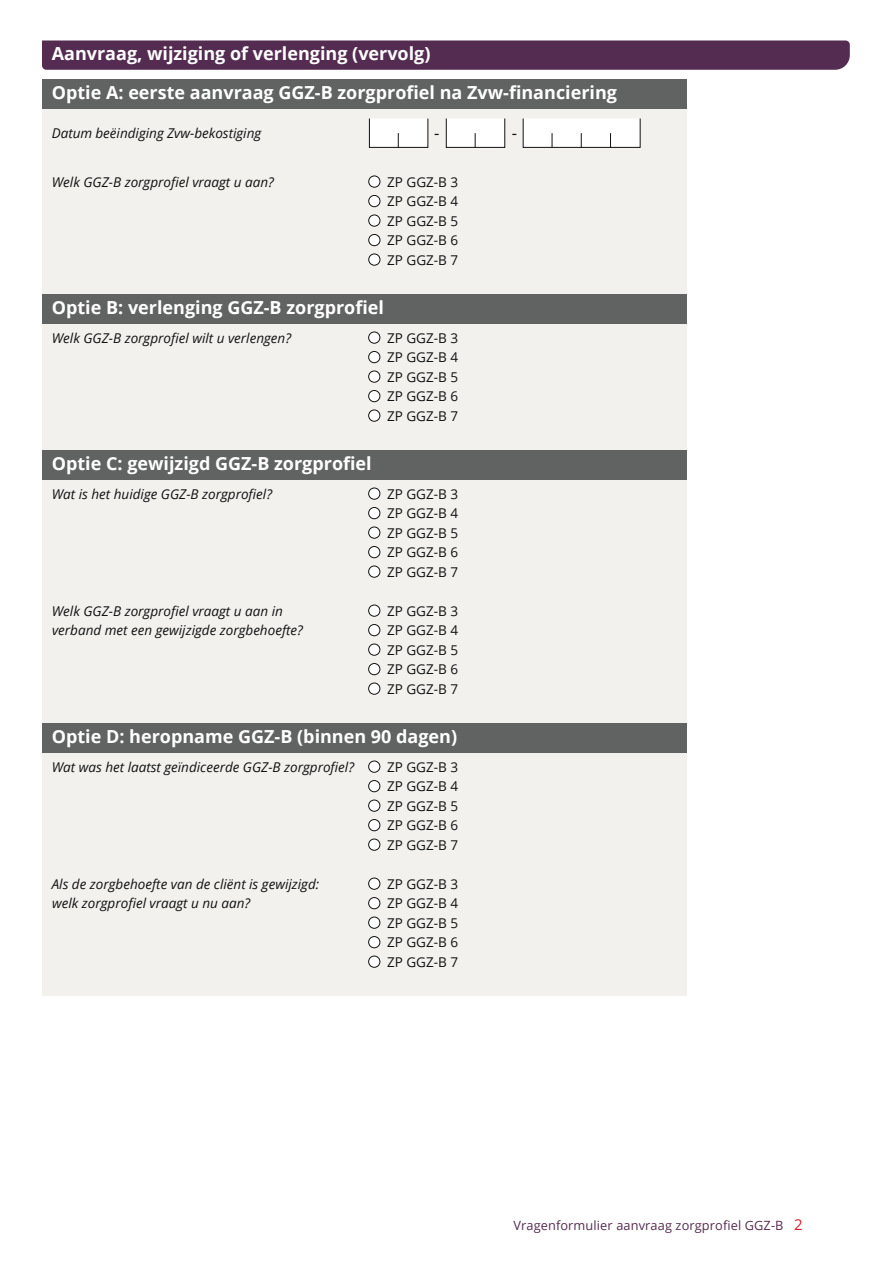
<style>
.page{position:relative;width:893px;height:1263px;background:#fff}
.page>*{position:absolute;margin:0;border:0;box-sizing:border-box;transform-origin:0 0}
.Sectie_02{font:700 18px "Open Sans";color:#fff}
.t1{font:16.5px "Open Sans";color:#121212}
.Vraag_01{font:italic 13.5px/19.5px "Open Sans";color:#121212}
.Antwoord_01{font:13.5px "Open Sans";color:#121212}
.t2{font:12.75px "Open Sans";letter-spacing:.01em;color:#552c51}
.s1{font-size:15px;color:#d7202c}
</style>
<div class="page">
<div style="left:42px;top:314px;width:644px;height:136px;background:#f2f1ee"></div>
<div style="left:42px;top:470px;width:644px;height:253px;background:#f2f1ee"></div>
<div style="left:42px;top:742px;width:644px;height:254px;background:#f2f1ee"></div>
<div style="left:42px;top:99px;width:644px;height:195px;background:#f2f1ee"></div>
<div style="left:369px;top:488px;width:11px;height:11px;background:#fff;border-radius:50%"></div>
<div style="left:368px;top:488px;width:12px;height:12px;border:1px solid #121212;border-radius:50%"></div>
<div style="left:369px;top:761px;width:11px;height:11px;background:#fff;border-radius:50%"></div>
<div style="left:368px;top:761px;width:12px;height:12px;border:1px solid #121212;border-radius:50%"></div>
<div style="left:369px;top:605px;width:11px;height:11px;background:#fff;border-radius:50%"></div>
<div style="left:368px;top:605px;width:12px;height:12px;border:1px solid #121212;border-radius:50%"></div>
<div style="left:369px;top:878px;width:11px;height:11px;background:#fff;border-radius:50%"></div>
<div style="left:368px;top:878px;width:12px;height:12px;border:1px solid #121212;border-radius:50%"></div>
<div style="left:369px;top:351px;width:11px;height:12px;background:#fff;border-radius:50%"></div>
<div style="left:368px;top:351px;width:12px;height:12px;border:1px solid #121212;border-radius:50%"></div>
<div style="left:369px;top:507px;width:11px;height:12px;background:#fff;border-radius:50%"></div>
<div style="left:368px;top:507px;width:12px;height:12px;border:1px solid #121212;border-radius:50%"></div>
<div style="left:369px;top:780px;width:11px;height:12px;background:#fff;border-radius:50%"></div>
<div style="left:368px;top:780px;width:12px;height:12px;border:1px solid #121212;border-radius:50%"></div>
<div style="left:369px;top:624px;width:11px;height:12px;background:#fff;border-radius:50%"></div>
<div style="left:368px;top:624px;width:12px;height:12px;border:1px solid #121212;border-radius:50%"></div>
<div style="left:369px;top:897px;width:11px;height:12px;background:#fff;border-radius:50%"></div>
<div style="left:368px;top:897px;width:12px;height:12px;border:1px solid #121212;border-radius:50%"></div>
<div style="left:369px;top:371px;width:11px;height:11px;background:#fff;border-radius:50%"></div>
<div style="left:368px;top:371px;width:12px;height:12px;border:1px solid #121212;border-radius:50%"></div>
<div style="left:369px;top:527px;width:11px;height:11px;background:#fff;border-radius:50%"></div>
<div style="left:368px;top:527px;width:12px;height:12px;border:1px solid #121212;border-radius:50%"></div>
<div style="left:369px;top:800px;width:11px;height:11px;background:#fff;border-radius:50%"></div>
<div style="left:368px;top:800px;width:12px;height:12px;border:1px solid #121212;border-radius:50%"></div>
<div style="left:369px;top:644px;width:11px;height:11px;background:#fff;border-radius:50%"></div>
<div style="left:368px;top:644px;width:12px;height:12px;border:1px solid #121212;border-radius:50%"></div>
<div style="left:369px;top:917px;width:11px;height:11px;background:#fff;border-radius:50%"></div>
<div style="left:368px;top:917px;width:12px;height:12px;border:1px solid #121212;border-radius:50%"></div>
<div style="left:369px;top:390px;width:11px;height:12px;background:#fff;border-radius:50%"></div>
<div style="left:368px;top:390px;width:12px;height:12px;border:1px solid #121212;border-radius:50%"></div>
<div style="left:369px;top:546px;width:11px;height:12px;background:#fff;border-radius:50%"></div>
<div style="left:368px;top:546px;width:12px;height:12px;border:1px solid #121212;border-radius:50%"></div>
<div style="left:369px;top:819px;width:11px;height:12px;background:#fff;border-radius:50%"></div>
<div style="left:368px;top:819px;width:12px;height:12px;border:1px solid #121212;border-radius:50%"></div>
<div style="left:369px;top:663px;width:11px;height:12px;background:#fff;border-radius:50%"></div>
<div style="left:368px;top:663px;width:12px;height:12px;border:1px solid #121212;border-radius:50%"></div>
<div style="left:369px;top:936px;width:11px;height:12px;background:#fff;border-radius:50%"></div>
<div style="left:368px;top:936px;width:12px;height:12px;border:1px solid #121212;border-radius:50%"></div>
<div style="left:369px;top:410px;width:11px;height:11px;background:#fff;border-radius:50%"></div>
<div style="left:368px;top:410px;width:12px;height:12px;border:1px solid #121212;border-radius:50%"></div>
<div style="left:369px;top:566px;width:11px;height:11px;background:#fff;border-radius:50%"></div>
<div style="left:368px;top:566px;width:12px;height:12px;border:1px solid #121212;border-radius:50%"></div>
<div style="left:369px;top:839px;width:11px;height:11px;background:#fff;border-radius:50%"></div>
<div style="left:368px;top:839px;width:12px;height:12px;border:1px solid #121212;border-radius:50%"></div>
<div style="left:369px;top:683px;width:11px;height:11px;background:#fff;border-radius:50%"></div>
<div style="left:368px;top:683px;width:12px;height:12px;border:1px solid #121212;border-radius:50%"></div>
<div style="left:369px;top:956px;width:11px;height:11px;background:#fff;border-radius:50%"></div>
<div style="left:368px;top:956px;width:12px;height:12px;border:1px solid #121212;border-radius:50%"></div>
<div style="left:369px;top:176px;width:11px;height:11px;background:#fff;border-radius:50%"></div>
<div style="left:368px;top:176px;width:12px;height:12px;border:1px solid #121212;border-radius:50%"></div>
<div style="left:369px;top:195px;width:11px;height:12px;background:#fff;border-radius:50%"></div>
<div style="left:368px;top:195px;width:12px;height:12px;border:1px solid #121212;border-radius:50%"></div>
<div style="left:369px;top:215px;width:11px;height:11px;background:#fff;border-radius:50%"></div>
<div style="left:368px;top:215px;width:12px;height:12px;border:1px solid #121212;border-radius:50%"></div>
<div style="left:369px;top:234px;width:11px;height:12px;background:#fff;border-radius:50%"></div>
<div style="left:368px;top:234px;width:12px;height:12px;border:1px solid #121212;border-radius:50%"></div>
<div style="left:369px;top:254px;width:11px;height:11px;background:#fff;border-radius:50%"></div>
<div style="left:368px;top:254px;width:12px;height:12px;border:1px solid #121212;border-radius:50%"></div>
<svg style="left:369px;top:118px;width:60px;height:30px;background:#ededed"></svg>
<svg style="left:445px;top:118px;width:60px;height:30px;background:#eee"></svg>
<svg style="left:522px;top:118px;width:119px;height:30px;background:#f0f0f0"></svg>
<div style="left:369px;top:332px;width:11px;height:11px;background:#fff;border-radius:50%"></div>
<div style="left:368px;top:332px;width:12px;height:12px;border:1px solid #121212;border-radius:50%"></div>
<div style="left:42px;top:80px;width:644px;height:29px;background:#606362"></div>
<div style="left:42px;top:294px;width:644px;height:29px;background:#606362"></div>
<div style="left:42px;top:450px;width:644px;height:29px;background:#606362"></div>
<div style="left:42px;top:723px;width:644px;height:29px;background:#606362"></div>
<div style="left:42px;top:41px;width:808px;height:29px;background:#552c51"></div>
<h1 class="Sectie_02" style="left:52px;top:41px;width:380px">Aanvraag, wijziging of verlenging (vervolg)</h1>
<h2 class="Sectie_02" style="left:52px;top:80px;width:567px">Optie A: eerste aanvraag GGZ-B zorgprofiel na Zvw-financiering</h2>
<p class="Vraag_01" style="left:52px;top:123px;width:211px">Datum beëindiging Zvw-bekostiging</p>
<p class="t1" style="left:434px;top:121px;width:7px">-</p>
<p class="t1" style="left:512px;top:121px;width:7px">-</p>
<p class="Vraag_01" style="left:52px;top:172px;width:224px">Welk GGZ-B zorgprofiel vraagt u aan?</p>
<p class="Antwoord_01" style="left:387px;top:173px;width:73px">ZP GGZ-B 3</p>
<p class="Antwoord_01" style="left:387px;top:192px;width:73px">ZP GGZ-B 4</p>
<p class="Antwoord_01" style="left:387px;top:212px;width:73px">ZP GGZ-B 5</p>
<p class="Antwoord_01" style="left:387px;top:231px;width:73px">ZP GGZ-B 6</p>
<p class="Antwoord_01" style="left:387px;top:251px;width:73px">ZP GGZ-B 7</p>
<h2 class="Sectie_02" style="left:52px;top:294px;width:334px">Optie B: verlenging GGZ-B zorgprofiel</h2>
<p class="Vraag_01" style="left:52px;top:328px;width:241px">Welk GGZ-B zorgprofiel wilt u verlengen?</p>
<p class="Antwoord_01" style="left:387px;top:329px;width:73px">ZP GGZ-B 3</p>
<p class="Antwoord_01" style="left:387px;top:348px;width:73px">ZP GGZ-B 4</p>
<p class="Antwoord_01" style="left:387px;top:368px;width:73px">ZP GGZ-B 5</p>
<p class="Antwoord_01" style="left:387px;top:387px;width:73px">ZP GGZ-B 6</p>
<p class="Antwoord_01" style="left:387px;top:407px;width:73px">ZP GGZ-B 7</p>
<h2 class="Sectie_02" style="left:52px;top:450px;width:321px">Optie C: gewijzigd GGZ-B zorgprofiel</h2>
<p class="Vraag_01" style="left:52px;top:484px;width:222px">Wat is het huidige GGZ-B zorgprofiel?</p>
<p class="Antwoord_01" style="left:387px;top:485px;width:73px">ZP GGZ-B 3</p>
<p class="Antwoord_01" style="left:387px;top:504px;width:73px">ZP GGZ-B 4</p>
<p class="Antwoord_01" style="left:387px;top:524px;width:73px">ZP GGZ-B 5</p>
<p class="Antwoord_01" style="left:387px;top:543px;width:73px">ZP GGZ-B 6</p>
<p class="Antwoord_01" style="left:387px;top:563px;width:73px">ZP GGZ-B 7</p>
<p class="Vraag_01" style="left:52px;top:601px;width:253px">Welk GGZ-B zorgprofiel vraagt u aan in verband met een gewijzigde zorgbehoefte?</p>
<p class="Antwoord_01" style="left:387px;top:602px;width:73px">ZP GGZ-B 3</p>
<p class="Antwoord_01" style="left:387px;top:621px;width:73px">ZP GGZ-B 4</p>
<p class="Antwoord_01" style="left:387px;top:641px;width:73px">ZP GGZ-B 5</p>
<p class="Antwoord_01" style="left:387px;top:660px;width:73px">ZP GGZ-B 6</p>
<p class="Antwoord_01" style="left:387px;top:680px;width:73px">ZP GGZ-B 7</p>
<h2 class="Sectie_02" style="left:52px;top:723px;width:407px">Optie D: heropname GGZ-B (binnen 90 dagen)</h2>
<p class="Vraag_01" style="left:52px;top:757px;width:304px">Wat was het laatst geïndiceerde GGZ-B zorgprofiel?</p>
<p class="Antwoord_01" style="left:387px;top:758px;width:73px">ZP GGZ-B 3</p>
<p class="Antwoord_01" style="left:387px;top:777px;width:73px">ZP GGZ-B 4</p>
<p class="Antwoord_01" style="left:387px;top:797px;width:73px">ZP GGZ-B 5</p>
<p class="Antwoord_01" style="left:387px;top:816px;width:73px">ZP GGZ-B 6</p>
<p class="Antwoord_01" style="left:387px;top:836px;width:73px">ZP GGZ-B 7</p>
<p class="Vraag_01" style="left:52px;top:874px;width:269px">Als de zorgbehoefte van de cliënt is gewijzigd: welk zorgprofiel vraagt u nu aan?</p>
<p class="Antwoord_01" style="left:387px;top:875px;width:73px">ZP GGZ-B 3</p>
<p class="Antwoord_01" style="left:387px;top:894px;width:73px">ZP GGZ-B 4</p>
<p class="Antwoord_01" style="left:387px;top:914px;width:73px">ZP GGZ-B 5</p>
<p class="Antwoord_01" style="left:387px;top:933px;width:73px">ZP GGZ-B 6</p>
<p class="Antwoord_01" style="left:387px;top:953px;width:73px">ZP GGZ-B 7</p>
<p class="t2" style="left:513px;top:1217px;width:291px">Vragenformulier aanvraag zorgprofiel GGZ-B <span class="s1">2</span></p>
</div>
